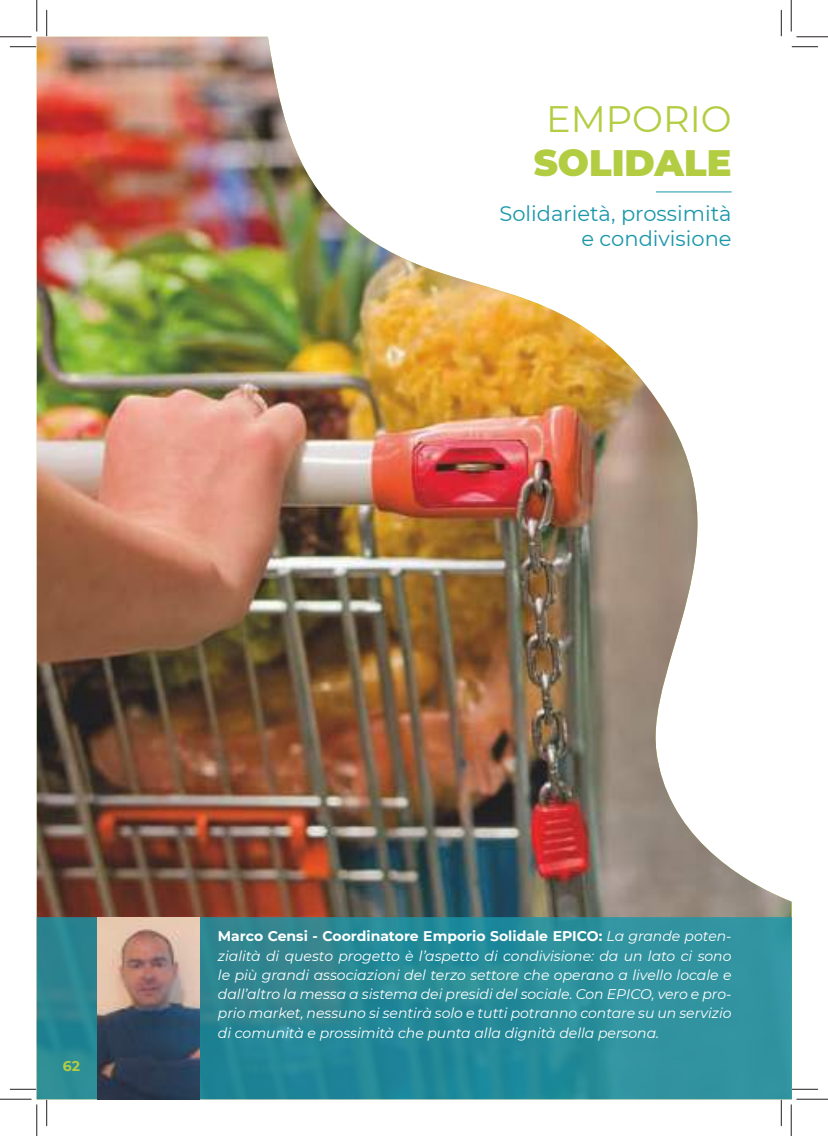
<style>
.page{position:relative;width:828px;height:1136px;background:#fff}
.page>*{position:absolute;margin:0;border:0;box-sizing:border-box;transform-origin:0 0}
.t1{font:900 36.75px "Montserrat";color:#b3cd42}
.t2{font:36.75px "Montserrat";color:#b3cd42}
.t3{font:21px/25.2px "Montserrat";color:#1a97aa;text-align:right}
.t4{font:italic 14px/19.2px "Montserrat";color:#fff;text-align:justify}
.t5{font:700 14px "Montserrat";color:#b3cd42}
.s1{font-weight:700;font-style:normal}
</style>
<div class="page">
<img style="left:37px;top:37px;width:696px;height:833px">
<svg style="left:37px;top:870px;width:754px;height:228px;background:#3c828a"></svg>
<img style="left:97px;top:916px;width:103px;height:182px">
<hr style="left:656px;top:191px;width:75px;height:1px;background:#1a97aa">
<svg style="left:10px;top:46px;width:26px;height:1px"></svg>
<svg style="left:791px;top:46px;width:27px;height:1px"></svg>
<svg style="left:10px;top:1088px;width:26px;height:1px"></svg>
<svg style="left:791px;top:1088px;width:27px;height:1px"></svg>
<svg style="left:46px;top:10px;width:1px;height:26px"></svg>
<svg style="left:46px;top:1099px;width:1px;height:26px"></svg>
<svg style="left:781px;top:10px;width:1px;height:26px"></svg>
<svg style="left:781px;top:1099px;width:1px;height:26px"></svg>
<hr style="left:0;top:36px;width:32px;height:1px;background:#241f1f">
<hr style="left:796px;top:36px;width:32px;height:1px;background:#241f1f">
<hr style="left:0;top:1098px;width:32px;height:1px;background:#241f1f">
<hr style="left:796px;top:1098px;width:32px;height:1px;background:#241f1f">
<hr style="left:36px;top:0;width:1px;height:32px;background:#241f1f">
<hr style="left:36px;top:1104px;width:1px;height:31px;background:#241f1f">
<hr style="left:790px;top:0;width:1px;height:32px;background:#241f1f">
<hr style="left:790px;top:1104px;width:1px;height:31px;background:#241f1f">
<h1 class="t2" style="left:546px;top:94px;width:187px">EMPORIO</h1>
<h1 class="t1" style="left:533px;top:135px;width:199px">SOLIDALE</h1>
<h2 class="t3" style="left:499px;top:200px;width:234px">Solidarietà, prossimità e condivisione</h2>
<p class="t5" style="left:63px;top:1055px;width:19px">62</p>
<p class="t4" style="left:218px;top:926px;width:515px"><span class="s1">Marco Censi - Coordinatore Emporio Solidale EPICO:</span> La grande poten&shy;zialità di questo progetto è l’aspetto di condivisione: da un lato ci sono le più grandi associazioni del terzo settore che operano a livello locale e dall’altro la messa a sistema dei presidi del sociale. Con EPICO, vero e pro&shy;prio market, nessuno si sentirà solo e tutti potranno contare su un servizio di comunità e prossimità che punta alla dignità della persona.</p>
</div>
